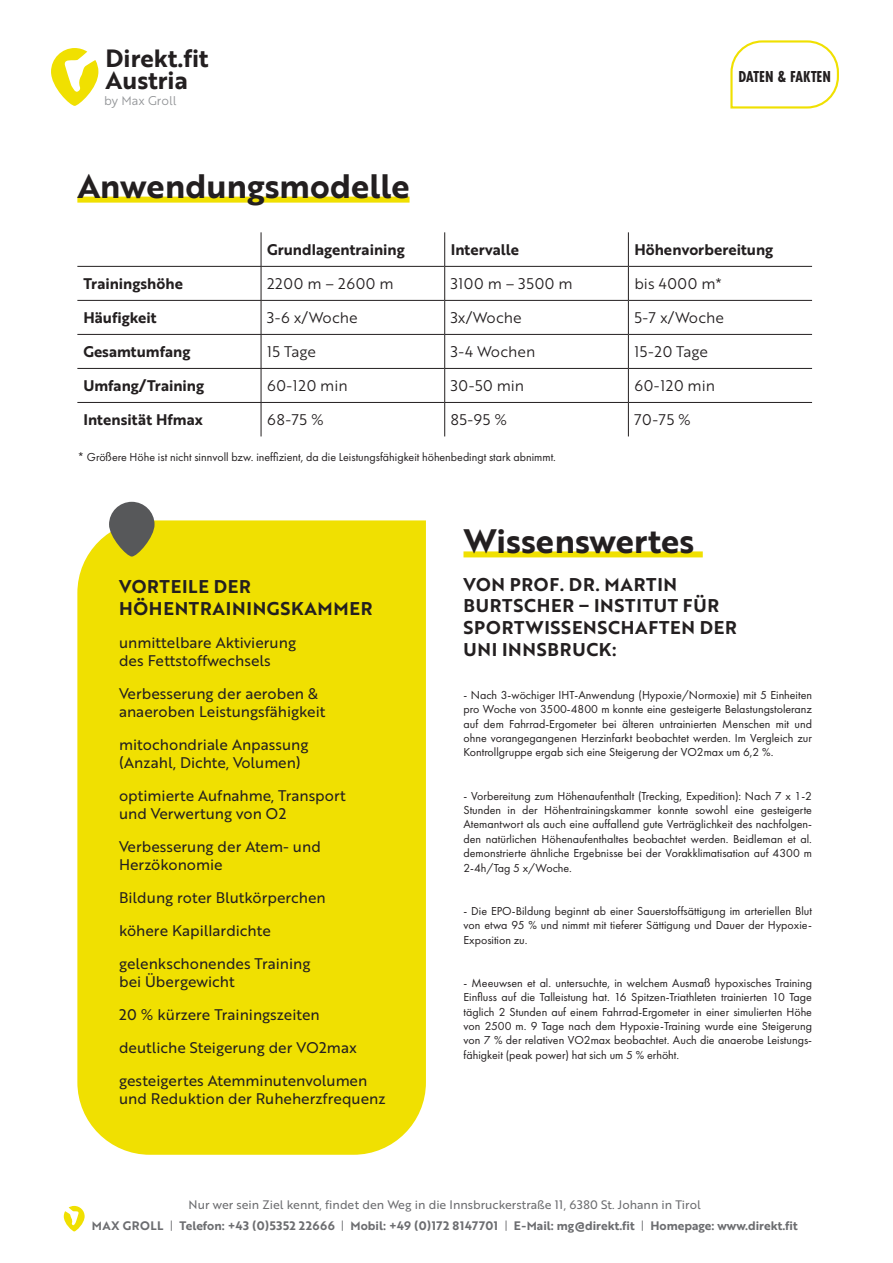
<style>
.page{position:relative;width:893px;height:1263px;background:#fff}
.page>*{position:absolute;margin:0;border:0;box-sizing:border-box;transform-origin:0 0}
.t1{font:33px "Brother 1816 Bold";color:#231f20}
.t2{font:24.3px/21.1px "Brother 1816 Bold";color:#231f20}
.t3{font:18px/21.6px "Brother 1816 Bold";letter-spacing:.04em;color:#231f20}
.t4{font:700 16.5px "Futura PT Cond";color:#231f20}
.t5{font:15px/18px "Brother 1816 Regular";color:#231f20}
.t6{font:15px "Brother 1816 Book";letter-spacing:.03em;color:#231f20}
.t7{font:15px "Brother 1816 Bold";color:#231f20}
.t8{font:12.3px "Brother 1816 Book";color:#939598}
.t9{font:12px/14.4px "Futura PT";color:#231f20;text-align:justify}
.t10{font:12px "Brother 1816 Bold";color:#6c6d70}
.t11{font:12px "Brother 1816 Regular";color:#6c6d70}
.s1{font-family:"Brother 1816 Book"}
</style>
<div class="page">
<svg style="left:730px;top:40px;width:109px;height:69px"></svg>
<svg style="left:51px;top:48px;width:47px;height:58px"></svg>
<div style="left:77px;top:197px;width:333px;height:6px;background:#f0e001"></div>
<div style="left:463px;top:551px;width:240px;height:6px;background:#f0e001"></div>
<hr style="left:261px;top:232px;width:1px;height:34px;background:#231f20">
<hr style="left:444px;top:232px;width:1px;height:34px;background:#231f20">
<hr style="left:628px;top:232px;width:1px;height:34px;background:#231f20">
<hr style="left:77px;top:266px;width:184px;height:1px;background:#231f20">
<hr style="left:261px;top:266px;width:184px;height:1px;background:#231f20">
<hr style="left:261px;top:267px;width:1px;height:33px;background:#231f20">
<hr style="left:445px;top:266px;width:183px;height:1px;background:#231f20">
<hr style="left:444px;top:267px;width:1px;height:33px;background:#231f20">
<hr style="left:628px;top:266px;width:184px;height:1px;background:#231f20">
<hr style="left:628px;top:267px;width:1px;height:33px;background:#231f20">
<hr style="left:77px;top:300px;width:184px;height:1px;background:#231f20">
<hr style="left:261px;top:300px;width:184px;height:1px;background:#231f20">
<hr style="left:261px;top:301px;width:1px;height:33px;background:#231f20">
<hr style="left:445px;top:300px;width:183px;height:1px;background:#231f20">
<hr style="left:444px;top:301px;width:1px;height:33px;background:#231f20">
<hr style="left:628px;top:300px;width:184px;height:1px;background:#231f20">
<hr style="left:628px;top:301px;width:1px;height:33px;background:#231f20">
<hr style="left:77px;top:334px;width:184px;height:1px;background:#231f20">
<hr style="left:261px;top:334px;width:184px;height:1px;background:#231f20">
<hr style="left:261px;top:335px;width:1px;height:33px;background:#231f20">
<hr style="left:445px;top:334px;width:183px;height:1px;background:#231f20">
<hr style="left:444px;top:335px;width:1px;height:33px;background:#231f20">
<hr style="left:628px;top:334px;width:184px;height:1px;background:#231f20">
<hr style="left:628px;top:335px;width:1px;height:33px;background:#231f20">
<hr style="left:77px;top:368px;width:184px;height:1px;background:#231f20">
<hr style="left:261px;top:368px;width:184px;height:1px;background:#231f20">
<hr style="left:261px;top:369px;width:1px;height:33px;background:#231f20">
<hr style="left:445px;top:368px;width:183px;height:1px;background:#231f20">
<hr style="left:444px;top:369px;width:1px;height:33px;background:#231f20">
<hr style="left:628px;top:368px;width:184px;height:1px;background:#231f20">
<hr style="left:628px;top:369px;width:1px;height:33px;background:#231f20">
<hr style="left:77px;top:402px;width:184px;height:1px;background:#231f20">
<hr style="left:261px;top:402px;width:184px;height:1px;background:#231f20">
<hr style="left:261px;top:403px;width:1px;height:33px;background:#231f20">
<hr style="left:445px;top:402px;width:183px;height:1px;background:#231f20">
<hr style="left:444px;top:403px;width:1px;height:33px;background:#231f20">
<hr style="left:628px;top:402px;width:184px;height:1px;background:#231f20">
<hr style="left:628px;top:403px;width:1px;height:33px;background:#231f20">
<div style="left:77px;top:520px;width:349px;height:635px;background:#f0e001"></div>
<div style="left:109px;top:502px;width:46px;height:54px;background:#57585a;border-radius:23px"></div>
<svg style="left:64px;top:1206px;width:21px;height:25px"></svg>
<h2 class="t2" style="left:106px;top:47px;width:105px">Direkt.fit<br>Austria</h2>
<p class="t8" style="left:104px;top:92px;width:74px">by Max Groll</p>
<h1 class="t1" style="left:77px;top:161px;width:334px">Anwendungsmodelle</h1>
<h3 class="t4" style="left:738px;top:67px;width:94px">DATEN &amp; FAKTEN</h3>
<p class="t7" style="left:267px;top:238px;width:139px">Grundlagentraining</p>
<p class="t7" style="left:451px;top:238px;width:70px">Intervalle</p>
<p class="t7" style="left:634px;top:238px;width:140px">Höhenvorbereitung</p>
<p class="t7" style="left:83px;top:272px;width:101px">Trainingshöhe</p>
<p class="t6" style="left:267px;top:272px;width:128px">2200 m – 2600 m</p>
<p class="t6" style="left:451px;top:272px;width:123px">3100 m – 3500 m</p>
<p class="t6" style="left:634px;top:272px;width:89px">bis 4000 m*</p>
<p class="t7" style="left:83px;top:306px;width:75px">Häufigkeit</p>
<p class="t6" style="left:267px;top:306px;width:92px">3-6 x/Woche</p>
<p class="t6" style="left:451px;top:306px;width:72px">3x/Woche</p>
<p class="t6" style="left:634px;top:306px;width:91px">5-7 x/Woche</p>
<p class="t7" style="left:83px;top:340px;width:108px">Gesamtumfang</p>
<p class="t6" style="left:267px;top:340px;width:50px">15 Tage</p>
<p class="t6" style="left:451px;top:340px;width:86px">3-4 Wochen</p>
<p class="t6" style="left:634px;top:340px;width:75px">15-20 Tage</p>
<p class="t7" style="left:83px;top:374px;width:122px">Umfang/Training</p>
<p class="t6" style="left:267px;top:374px;width:82px">60-120 min</p>
<p class="t6" style="left:451px;top:374px;width:75px">30-50 min</p>
<p class="t6" style="left:634px;top:374px;width:82px">60-120 min</p>
<p class="t7" style="left:83px;top:408px;width:121px">Intensität Hfmax</p>
<p class="t6" style="left:267px;top:408px;width:58px">68-75 %</p>
<p class="t6" style="left:451px;top:408px;width:58px">85-95 %</p>
<p class="t6" style="left:634px;top:408px;width:58px">70-75 %</p>
<p class="t9" style="left:77px;top:450px;width:480px">* Größere Höhe ist nicht sinnvoll bzw. ineffizient, da die Leistungsfähigkeit höhenbedingt stark abnimmt.</p>
<h3 class="t3" style="left:119px;top:575px;width:255px">VORTEILE DER<br>HÖHENTRAININGSKAMMER</h3>
<p class="t5" style="left:119px;top:633px;width:178px">unmittelbare Aktivierung des Fettstoffwechsels</p>
<p class="t5" style="left:119px;top:684px;width:208px">Verbesserung der aeroben &amp; anaeroben Leistungsfähigkeit</p>
<p class="t5" style="left:119px;top:735px;width:191px">mitochondriale Anpassung (Anzahl, Dichte, Volumen)</p>
<p class="t5" style="left:119px;top:786px;width:228px">optimierte Aufnahme, Transport und Verwertung von O2</p>
<p class="t5" style="left:119px;top:837px;width:203px">Verbesserung der Atem- und<br>Herzökonomie</p>
<p class="t5" style="left:119px;top:888px;width:208px">Bildung roter Blutkörperchen</p>
<p class="t5" style="left:119px;top:921px;width:153px">köhere Kapillardichte</p>
<p class="t5" style="left:119px;top:954px;width:193px">gelenkschonendes Training bei Übergewicht</p>
<p class="t5" style="left:119px;top:1005px;width:202px">20 % kürzere Trainingszeiten</p>
<p class="t5" style="left:119px;top:1038px;width:239px">deutliche Steigerung der VO2max</p>
<p class="t5" style="left:119px;top:1071px;width:268px">gesteigertes Atemminutenvolumen und Reduktion der Ruheherzfrequenz</p>
<h1 class="t1" style="left:463px;top:516px;width:232px">Wissenswertes</h1>
<h3 class="t3" style="left:463px;top:573px;width:275px">VON PROF. DR. MARTIN<br>BURTSCHER – INSTITUT FÜR<br>SPORTWISSENSCHAFTEN DER<br>UNI INNSBRUCK:</h3>
<p class="t9" style="left:463px;top:687px;width:350px">- Nach 3-wöchiger IHT-Anwendung (Hypoxie/Normoxie) mit 5 Einheiten pro Woche von 3500-4800 m konnte eine gesteigerte Belastungstoleranz auf dem Fahrrad-Ergometer bei älteren untrainierten Menschen mit und ohne vorangegangenen Herzinfarkt beobachtet werden. Im Vergleich zur Kontrollgruppe ergab sich eine Steigerung der VO2max um 6,2 %.</p>
<p class="t9" style="left:463px;top:788px;width:350px">- Vorbereitung zum Höhenaufenthalt (Trecking, Expedition): Nach 7 x 1-2<br>Stunden in der Höhentrainingskammer konnte sowohl eine gesteigerte Atemantwort als auch eine auffallend gute Verträglichkeit des nachfolgen&shy;den natürlichen Höhenaufenthaltes beobachtet werden. Beidleman et al. demonstrierte ähnliche Ergebnisse bei der Vorakklimatisation auf 4300 m 2-4h/Tag 5 x/Woche.</p>
<p class="t9" style="left:463px;top:903px;width:350px">- Die EPO-Bildung beginnt ab einer Sauerstoffsättigung im arteriellen Blut von etwa 95 % und nimmt mit tieferer Sättigung und Dauer der Hypoxie-Exposition zu.</p>
<p class="t9" style="left:463px;top:975px;width:350px">- Meeuwsen et al. untersuchte, in welchem Ausmaß hypoxisches Training Einfluss auf die Talleistung hat. 16 Spitzen-Triathleten trainierten 10 Tage täglich 2 Stunden auf einem Fahrrad-Ergometer in einer simulierten Höhe von 2500 m. 9 Tage nach dem Hypoxie-Training wurde eine Steigerung von 7 % der relativen VO2max beobachtet. Auch die anaerobe Leistungs&shy;fähigkeit (peak power) hat sich um 5 % erhöht.</p>
<p class="t11" style="left:189px;top:1196px;width:514px">Nur wer sein Ziel kennt, findet den Weg in die Innsbruckerstraße 11, 6380 St. Johann in Tirol</p>
<p class="t10" style="left:92px;top:1217px;width:707px">MAX GROLL <span class="s1">|</span> Telefon: +43 (0)5352 22666 <span class="s1">|</span> Mobil: +49 (0)172 8147701 <span class="s1">|</span> E-Mail: mg@direkt.fit <span class="s1">|</span> Homepage: www.direkt.fit</p>
</div>
